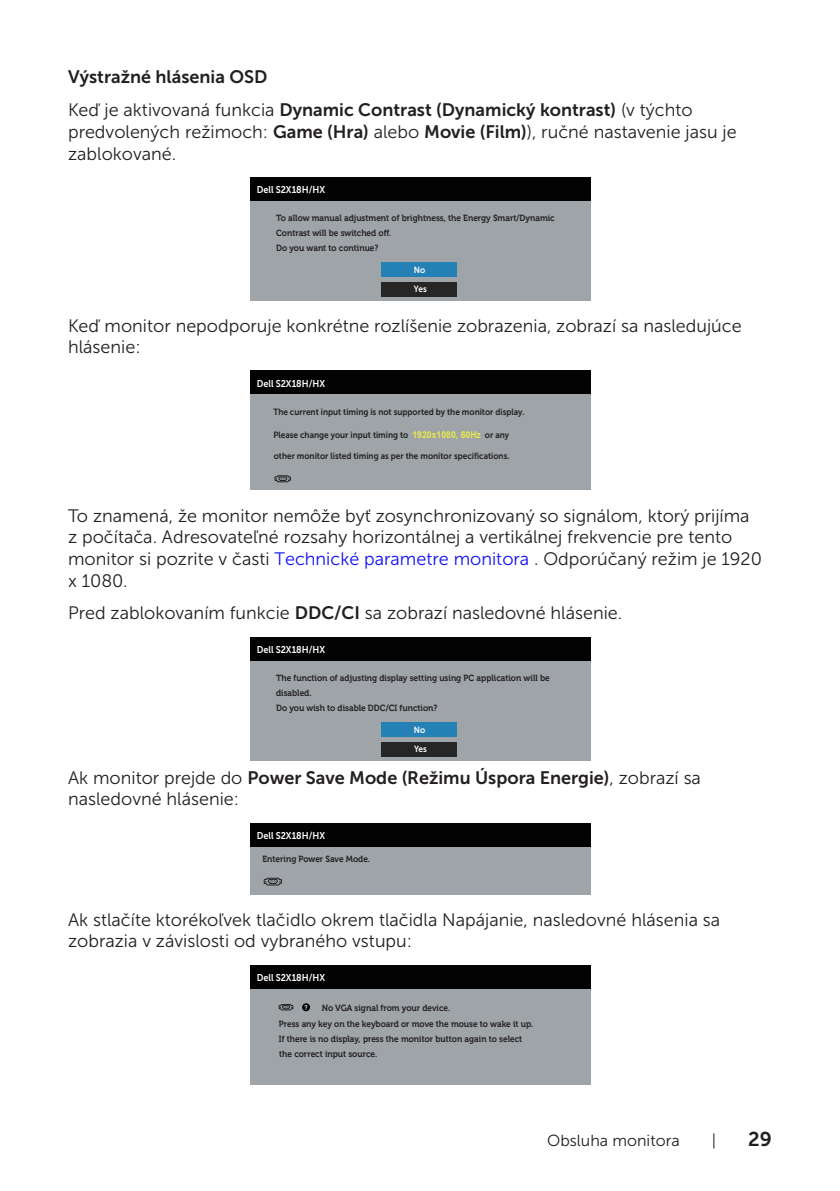
<style>
.page{position:relative;width:840px;height:1191px;background:#fff}
.page>*{position:absolute;margin:0;border:0;box-sizing:border-box;transform-origin:0 0}
.t1{font:20px "Museo Sans For Dell 700";color:#231f20}
.text{font:18px/21.6px "Museo Sans For Dell 300";color:#231f20}
.text-2{font:18px "Museo Sans For Dell 700";color:#231f20}
.t2{font:16px "Museo Sans For Dell 300";color:#231f20}
.t3{font:9.8px "Museo Sans For Dell 700";color:#fff;scale:.92 1}
.t4{font:700 9px/15.2px "Museo For Dell";color:#231f20;scale:.92 1}
.t5{font:9px "Museo Sans For Dell 700";color:#231f20;scale:.92 1}
.t6{font:9px/19px "Museo Sans For Dell 700";color:#fff;scale:.92 1}
.t7{font:700 6.8px "Arial";color:#fff;scale:.73 1}
.s1{font-family:"Museo Sans For Dell 700"}
.s2{font-family:"Arial";font-weight:700;font-size:9.4px;color:#eae84d}
.s3{color:#1111f6}
</style>
<div class="page">
<div style="left:249px;top:195px;width:341px;height:105px;background:#9fa4a8"></div>
<div style="left:250px;top:177px;width:340px;height:23px;background:#030303"></div>
<div style="left:381px;top:263px;width:75px;height:14px;background:#2581b5"></div>
<div style="left:381px;top:282px;width:75px;height:15px;background:#262626"></div>
<div style="left:249px;top:389px;width:341px;height:101px;background:#9ea4a7"></div>
<div style="left:250px;top:371px;width:340px;height:23px;background:#030303"></div>
<svg style="left:274px;top:475px;width:17px;height:8px"></svg>
<div style="left:249px;top:655px;width:341px;height:105px;background:#9fa4a8"></div>
<div style="left:250px;top:637px;width:340px;height:23px;background:#030303"></div>
<div style="left:381px;top:722px;width:75px;height:15px;background:#2581b5"></div>
<div style="left:382px;top:742px;width:74px;height:14px;background:#262626"></div>
<div style="left:249px;top:841px;width:341px;height:53px;background:#9fa4a8"></div>
<div style="left:250px;top:823px;width:340px;height:23px;background:#030303"></div>
<svg style="left:263px;top:877px;width:19px;height:9px"></svg>
<div style="left:249px;top:982px;width:341px;height:102px;background:#9ea4a7"></div>
<div style="left:250px;top:965px;width:340px;height:23px;background:#030303"></div>
<div style="left:302px;top:1003px;width:8px;height:8px;background:#030303;border-radius:50%"></div>
<svg style="left:278px;top:1004px;width:15px;height:7px"></svg>
<p class="text-2" style="left:68px;top:67px;width:201px">Výstražné hlásenia OSD</p>
<p class="text" style="left:68px;top:99px;width:669px">Keď je aktivovaná funkcia <span class="s1">Dynamic Contrast (Dynamický kontrast)</span> (v týchto predvolených režimoch: <span class="s1">Game (Hra)</span> alebo <span class="s1">Movie (Film)</span>), ručné nastavenie jasu je zablokované.</p>
<p class="t3" style="left:256px;top:184px;width:76px">Dell S2X18H/HX</p>
<p class="t4" style="left:276px;top:210px;width:304px">To allow manual adjustment of brightness, the Energy Smart/Dynamic</p>
<p class="t4" style="left:276px;top:225px;width:126px">Contrast will be switched off.<br>Do you want to continue?</p>
<p class="t6" style="left:413px;top:261px;width:16px">No<br>Yes</p>
<p class="text" style="left:68px;top:315px;width:674px">Keď monitor nepodporuje konkrétne rozlíšenie zobrazenia, zobrazí sa nasledujúce hlásenie:</p>
<p class="t3" style="left:256px;top:378px;width:76px">Dell S2X18H/HX</p>
<p class="t5" style="left:273px;top:407px;width:274px">The current input timing is not supported by the monitor display.</p>
<p class="t5" style="left:273px;top:430px;width:258px">Please change your input timing to <span class="s2">1920x1080, 60Hz</span> or any</p>
<p class="t5" style="left:273px;top:451px;width:258px">other monitor listed timing as per the monitor specifications.</p>
<p class="text" style="left:68px;top:505px;width:695px">To znamená, že monitor nemôže byť zosynchronizovaný so signálom, ktorý prijíma z počítača. Adresovateľné rozsahy horizontálnej a vertikálnej frekvencie pre tento monitor si pozrite v časti <span class="s3">Technické parametre monitora</span> . Odporúčaný režim je 1920 x 1080.</p>
<p class="text" style="left:68px;top:602px;width:555px">Pred zablokovaním funkcie <span class="s1">DDC/CI</span> sa zobrazí nasledovné hlásenie.</p>
<p class="t3" style="left:256px;top:644px;width:76px">Dell S2X18H/HX</p>
<p class="t4" style="left:276px;top:670px;width:299px">The function of adjusting display setting using PC application will be</p>
<p class="t4" style="left:276px;top:685px;width:177px">disabled.<br>Do you wish to disable DDC/CI function?</p>
<p class="t6" style="left:413px;top:720px;width:16px">No<br>Yes</p>
<p class="text" style="left:68px;top:767px;width:634px">Ak monitor prejde do <span class="s1">Power Save Mode (Režimu Úspora Energie)</span>, zobrazí sa nasledovné hlásenie:</p>
<p class="t3" style="left:256px;top:830px;width:76px">Dell S2X18H/HX</p>
<p class="t4" style="left:262px;top:851px;width:118px">Entering Power Save Mode.</p>
<p class="text" style="left:68px;top:908px;width:653px">Ak stlačíte ktorékoľvek tlačidlo okrem tlačidla Napájanie, nasledovné hlásenia sa zobrazia v závislosti od vybraného vstupu:</p>
<p class="t3" style="left:256px;top:972px;width:76px">Dell S2X18H/HX</p>
<p class="t7" style="left:304px;top:1002px;width:6px">?</p>
<p class="t4" style="left:279px;top:999px;width:278px;line-height:16.4px;text-indent:43px">No VGA signal from your device.<br>Press any key on the keyboard or move the mouse to wake it up.</p>
<p class="t4" style="left:279px;top:1046px;width:108px">the correct input source.</p>
<p class="t4" style="left:279px;top:1031px;width:266px">If there is no display, press the monitor button again to select</p>
<p class="t2" style="left:547px;top:1131px;width:134px">Obsluha monitora</p>
<p class="t2" style="left:711px;top:1131px;width:6px">|</p>
<p class="t1" style="left:747px;top:1127px;width:25px">29</p>
</div>
